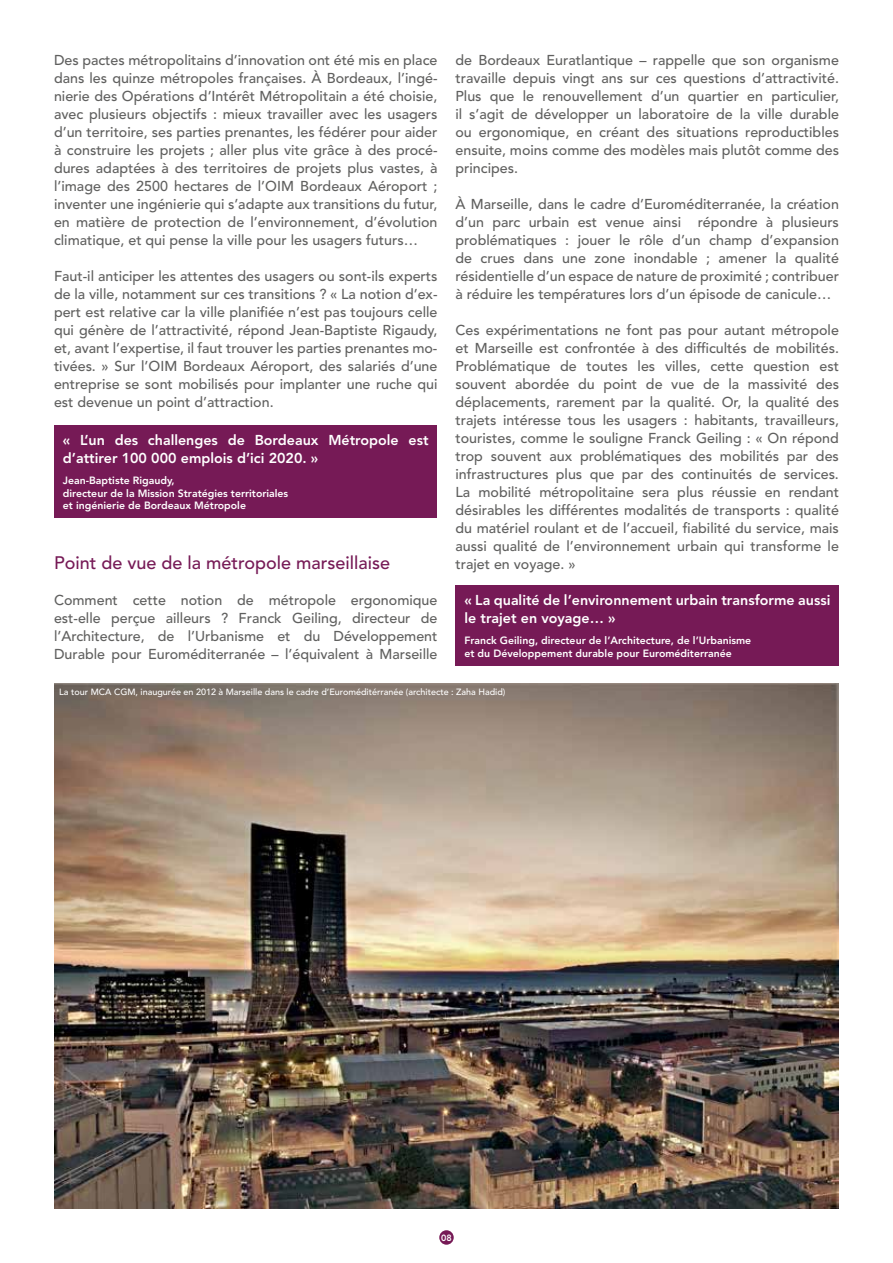
<style>
.page{position:relative;width:893px;height:1263px;background:#fff}
.page>*{position:absolute;margin:0;border:0;box-sizing:border-box;transform-origin:0 0}
.t1{font:500 18px "Avenir LT Std";color:#761a56}
.t2{font:500 14.25px/18px "Avenir LT Std";color:#60605f;text-align:justify}
.t3{font:800 14.25px/18.8px "Avenir LT Std";color:#fff}
.t4{font:800 10.5px/12.6px "Avenir LT Std";color:#fff}
.t5{font:500 9px "Avenir LT Std";color:#fff}
.t6{font:800 9px "Avenir LT Std";color:#fff}
</style>
<div class="page">
<div style="left:456px;top:585px;width:383px;height:80px;background:#761a56"></div>
<div style="left:54px;top:425px;width:383px;height:93px;background:#761a56"></div>
<div style="left:439px;top:1230px;width:15px;height:15px;background:#761a56;border-radius:50%"></div>
<img style="left:54px;top:683px;width:785px;height:526px">
<p class="t2" style="left:54px;top:51px;width:385px">Des pactes métropolitains d’innovation ont été mis en place dans les quinze métropoles françaises. À Bordeaux, l’ingé&shy;nierie des Opérations d’Intérêt Métropolitain a été choisie, avec plusieurs objectifs : mieux travailler avec les usagers d’un territoire, ses parties prenantes, les fédérer pour aider à construire les projets ; aller plus vite grâce à des procé&shy;dures adaptées à des territoires de projets plus vastes, à l’image des 2500 hectares de l’OIM Bordeaux Aéroport ; inventer une ingénierie qui s’adapte aux transitions du futur, en matière de protection de l’environnement, d’évolution climatique, et qui pense la ville pour les usagers futurs…</p>
<p class="t2" style="left:54px;top:267px;width:385px">Faut-il anticiper les attentes des usagers ou sont-ils experts de la ville, notamment sur ces transitions ? « La notion d’ex&shy;pert est relative car la ville planifiée n’est pas toujours celle qui génère de l’attractivité, répond Jean-Baptiste Rigaudy, et, avant l’expertise, il faut trouver les parties prenantes mo&shy;tivées. » Sur l’OIM Bordeaux Aéroport, des salariés d’une entreprise se sont mobilisés pour implanter une ruche qui est devenue un point d’attraction.</p>
<p class="t3" style="left:63px;top:430px;width:367px">« L’un des challenges de Bordeaux Métropole est d’attirer 100 000 emplois d’ici 2020. »</p>
<p class="t4" style="left:63px;top:474px;width:227px">Jean-Baptiste Rigaudy,<br>directeur de la Mission Stratégies territoriales et ingénierie de Bordeaux Métropole</p>
<p class="t1" style="left:54px;top:552px;width:338px">Point de vue de la métropole marseillaise</p>
<p class="t2" style="left:54px;top:591px;width:385px">Comment cette notion de métropole ergonomique est-elle perçue ailleurs ? Franck Geiling, directeur de l’Architecture, de l’Urbanisme et du Développement Durable pour Euroméditerranée – l’équivalent à Marseille</p>
<p class="t2" style="left:455px;top:51px;width:385px">de Bordeaux Euratlantique – rappelle que son organisme travaille depuis vingt ans sur ces questions d’attractivité.<br>Plus que le renouvellement d’un quartier en particulier, il s’agit de développer un laboratoire de la ville durable ou ergonomique, en créant des situations reproductibles ensuite, moins comme des modèles mais plutôt comme des principes.</p>
<p class="t2" style="left:455px;top:195px;width:385px">À Marseille, dans le cadre d’Euroméditerranée, la création d’un parc urbain est venue ainsi répondre à plusieurs problématiques : jouer le rôle d’un champ d’expansion de crues dans une zone inondable ; amener la qualité résidentielle d’un espace de nature de proximité ; contribuer à réduire les températures lors d’un épisode de canicule…</p>
<p class="t2" style="left:455px;top:321px;width:385px">Ces expérimentations ne font pas pour autant métropole et Marseille est confrontée à des difficultés de mobilités.<br>Problématique de toutes les villes, cette question est souvent abordée du point de vue de la massivité des déplacements, rarement par la qualité. Or, la qualité des trajets intéresse tous les usagers : habitants, travailleurs, touristes, comme le souligne Franck Geiling : « On répond trop souvent aux problématiques des mobilités par des infrastructures plus que par des continuités de services.<br>La mobilité métropolitaine sera plus réussie en rendant désirables les différentes modalités de transports : qualité du matériel roulant et de l’accueil, fiabilité du service, mais aussi qualité de l’environnement urbain qui transforme le trajet en voyage. »</p>
<p class="t3" style="left:464px;top:590px;width:368px">« La qualité de l’environnement urbain transforme aussi le trajet en voyage… »</p>
<p class="t4" style="left:464px;top:634px;width:288px">Franck Geiling, directeur de l’Architecture, de l’Urbanisme et du Développement durable pour Euroméditerranée</p>
<p class="t5" style="left:59px;top:687px;width:448px">La tour MCA CGM, inaugurée en 2012 à Marseille dans le cadre d’Euroméditérranée (architecte : Zaha Hadid)</p>
<p class="t6" style="left:441px;top:1232px;width:12px">08</p>
</div>
